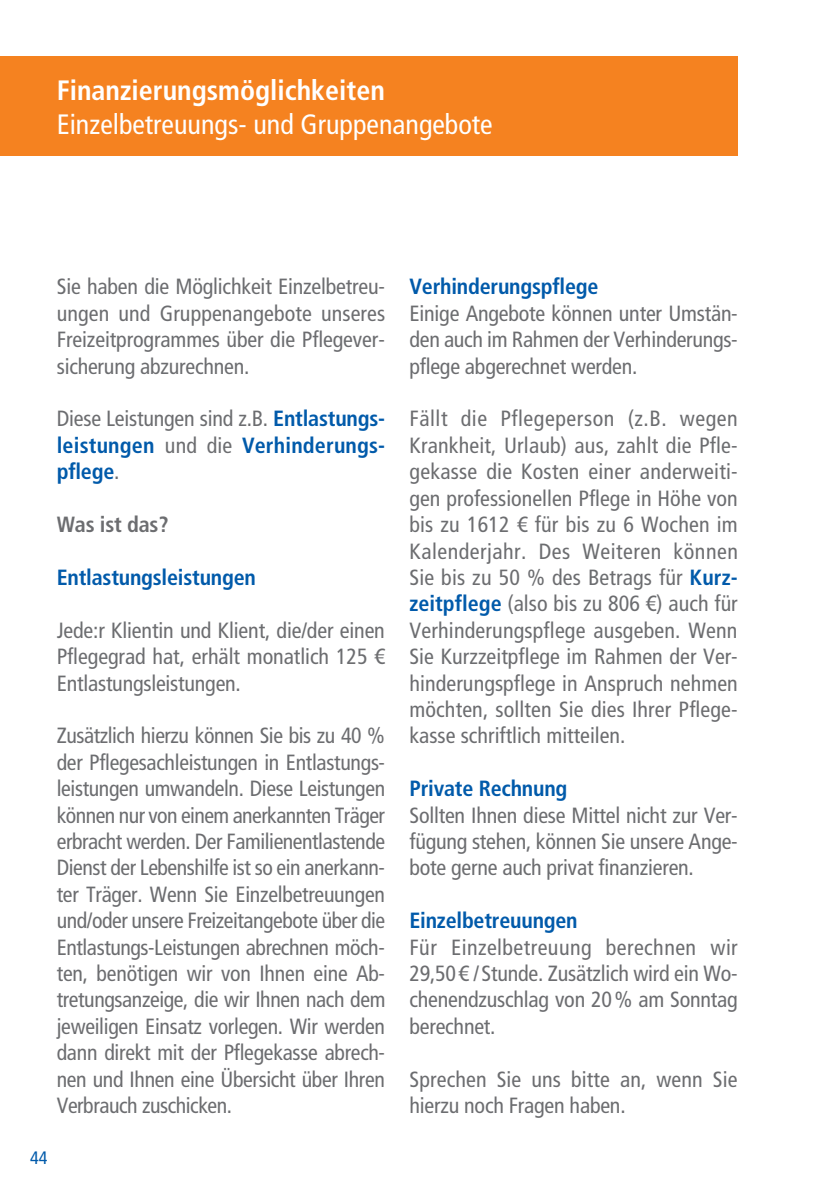
<style>
.page{position:relative;width:840px;height:1191px;background:#fff}
.page>*{position:absolute;margin:0;border:0;box-sizing:border-box;transform-origin:0 0}
.t1{font:condensed 28px "Frutiger LT Std";color:#fff}
.t2{font:700 condensed 28px "Frutiger LT Std";color:#fff}
.t3{font:condensed 22px/26.4px "Frutiger LT Std";letter-spacing:-.01em;color:#6c6d70;text-align:justify}
.t4{font:700 condensed 22px/26.4px "Frutiger LT Std";letter-spacing:-.01em;color:#015aaa;text-align:justify}
.t5{font:700 condensed 22px "Frutiger LT Std";letter-spacing:-.01em;color:#6c6d70}
.t6{font:condensed 18px "Frutiger LT Std";color:#015aaa}
.s1{font-weight:400;color:#6c6d70}
.s2{font-weight:700;color:#015aaa}
</style>
<div class="page">
<div style="left:0;top:57px;width:737px;height:99px;background:#f58220"></div>
<p class="t2" style="left:57px;top:74px;width:329px">Finanzierungsmöglichkeiten</p>
<p class="t1" style="left:57px;top:108px;width:437px">Einzelbetreuungs- und Gruppenangebote</p>
<p class="t3" style="left:57px;top:274px;width:330px">Sie haben die Möglichkeit Einzelbetreu&shy;ungen und Gruppenangebote unseres Freizeitprogrammes über die Pflegever&shy;sicherung abzurechnen.</p>
<p class="t4" style="left:57px;top:406px;width:329px"><span class="s1">Diese Leistungen sind z.B.</span> Entlastungs&shy;leistungen <span class="s1">und die</span> Verhinderungs&shy;pflege<span class="s1">.</span></p>
<p class="t5" style="left:57px;top:511px;width:113px">Was ist das?</p>
<p class="t4" style="left:57px;top:564px;width:200px">Entlastungsleistungen</p>
<p class="t3" style="left:57px;top:617px;width:329px">Jede:r Klientin und Klient, die/der einen Pflegegrad hat, erhält monatlich 125 € Entlastungsleistungen.</p>
<p class="t3" style="left:57px;top:722px;width:330px">Zusätzlich hierzu können Sie bis zu 40 % der Pflegesachleistungen in Entlastungs&shy;leistungen umwandeln. Diese Leistungen können nur von einem anerkannten Träger erbracht werden. Der Familienentlastende Dienst der Lebenshilfe ist so ein anerkann&shy;ter Träger. Wenn Sie Einzelbetreuungen und/oder unsere Freizeitangebote über die Entlastungs-Leistungen abrechnen möch&shy;ten, benötigen wir von Ihnen eine Ab&shy;tretungsanzeige, die wir Ihnen nach dem jeweiligen Einsatz vorlegen. Wir werden dann direkt mit der Pflegekasse abrech&shy;nen und Ihnen eine Übersicht über Ihren Verbrauch zuschicken.</p>
<p class="t6" style="left:30px;top:1147px;width:19px">44</p>
<p class="t4" style="left:409px;top:274px;width:190px">Verhinderungspflege</p>
<p class="t3" style="left:409px;top:300px;width:329px">Einige Angebote können unter Umstän&shy;den auch im Rahmen der Verhinderungs&shy;pflege abgerechnet werden.</p>
<p class="t3" style="left:409px;top:406px;width:330px">Fällt die Pflegeperson (z.B. wegen Krankheit, Urlaub) aus, zahlt die Pfle&shy;gekasse die Kosten einer anderweiti&shy;gen professionellen Pflege in Höhe von bis zu 1612 € für bis zu 6 Wochen im Kalenderjahr. Des Weiteren können Sie bis zu 50 % des Betrags für <span class="s2">Kurz&shy;zeitpflege</span> (also bis zu 806 €) auch für Verhinderungspflege ausgeben. Wenn Sie Kurzzeitpflege im Rahmen der Ver&shy;hinderungspflege in Anspruch nehmen möchten, sollten Sie dies Ihrer Pflege&shy;kasse schriftlich mitteilen.</p>
<p class="t4" style="left:409px;top:775px;width:159px">Private Rechnung</p>
<p class="t3" style="left:409px;top:802px;width:329px">Sollten Ihnen diese Mittel nicht zur Ver&shy;fügung stehen, können Sie unsere Ange&shy;bote gerne auch privat finanzieren.</p>
<p class="t4" style="left:409px;top:907px;width:170px">Einzelbetreuungen</p>
<p class="t3" style="left:409px;top:934px;width:329px">Für Einzelbetreuung berechnen wir 29,50€ /Stunde. Zusätzlich wird ein Wo&shy;chenendzuschlag von 20% am Sonntag berechnet.</p>
<p class="t3" style="left:409px;top:1066px;width:329px">Sprechen Sie uns bitte an, wenn Sie hierzu noch Fragen haben.</p>
</div>
